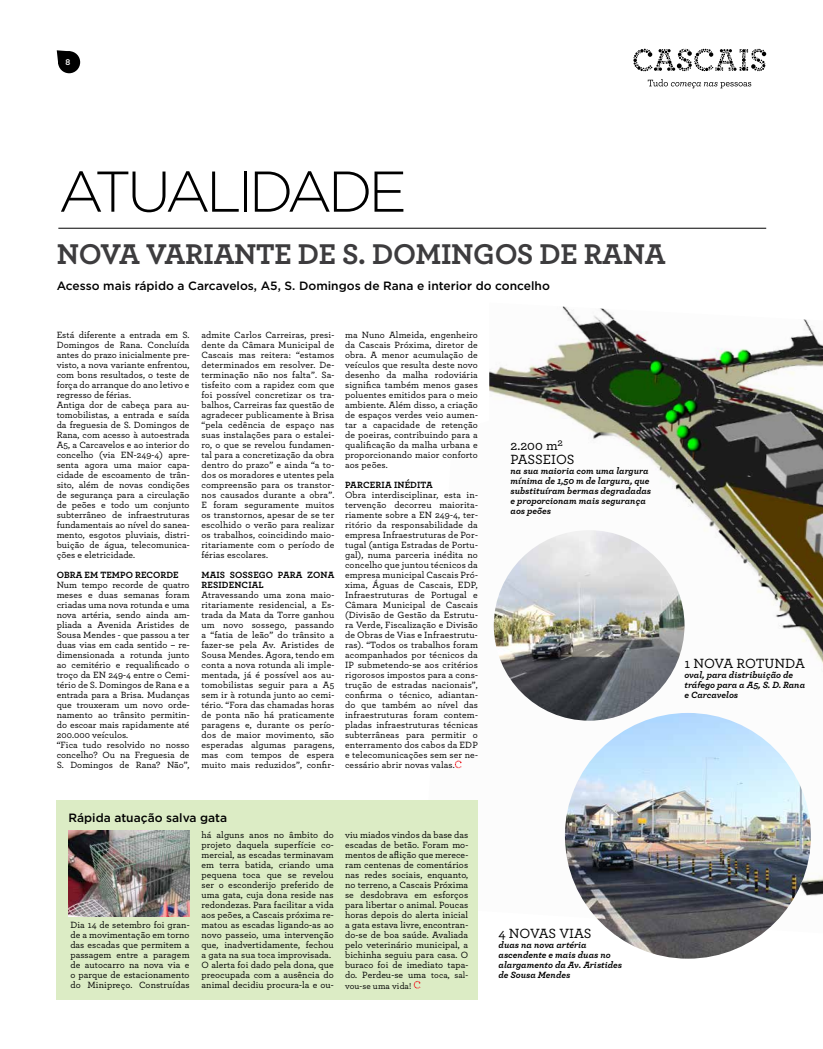
<style>
.page{position:relative;width:823px;height:1049px;background:#fff}
.page>*{position:absolute;margin:0;border:0;box-sizing:border-box;transform-origin:0 0}
.t1{font:300 57.4px "Gotham";letter-spacing:-.075em;color:#000}
.t2{font:700 30px "Archer";letter-spacing:-.01em;color:#3d3c3e}
.t3{font:500 14px/14px "Archer";color:#000}
.t4{font:500 14px "Archer";letter-spacing:-.02em;color:#000}
.t5{font:500 12px "Gotham";color:#000}
.t6{font:500 9.5px/10px "Archer";letter-spacing:.005em;color:#000;text-align:justify}
.t7{font:italic 700 9.5px/10px "Archer";color:#000}
.t8{font:700 9.5px/10px "Archer";letter-spacing:.015em;color:#000}
.t9{font:500 9px "Archer";letter-spacing:.005em;color:#000}
.t10{font:700 9px "Archer";color:#fff}
.s1{font-size:9px}
</style>
<div class="page">
<svg style="left:57px;top:50px;width:23px;height:23px"></svg>
<img style="left:421px;top:306px;width:401px;height:627px">
<div style="left:57px;top:801px;width:420px;height:199px;background:#dcecc5"></div>
<svg style="left:454px;top:760px;width:7px;height:8px"></svg>
<img style="left:493px;top:530px;width:191px;height:191px;border-radius:95px">
<img style="left:564px;top:713px;width:246px;height:246px;border-radius:123px">
<hr style="left:58px;top:228px;width:707px;height:1px;background:#000">
<svg style="left:647px;top:79px;width:103px;height:9px"></svg>
<svg style="left:633px;top:49px;width:132px;height:22px"></svg>
<img style="left:68px;top:831px;width:122px;height:85px">
<svg style="left:413px;top:981px;width:7px;height:7px"></svg>
<p class="t10" style="left:66px;top:55px;width:6px">8</p>
<h1 class="t1" style="left:58px;top:155px;width:350px">ATUALIDADE</h1>
<h2 class="t2" style="left:57px;top:230px;width:610px">NOVA VARIANTE DE S. DOMINGOS DE RANA</h2>
<p class="t5" style="left:57px;top:277px;width:494px">Acesso mais rápido a Carcavelos, A5, S. Domingos de Rana e interior do concelho</p>
<p class="t6" style="left:57px;top:329px;width:134px;text-align:left">Está diferente a entrada em S.<br>Domingos de Rana. Concluída antes do prazo inicialmente pre&shy;visto, a nova variante enfrentou, com bons resultados, o teste de força do arranque do ano letivo e regresso de férias.<br>Antiga dor de cabeça para au&shy;tomobilistas, a entrada e saída da freguesia de S. Domingos de<br>Rana, com acesso à autoestrada<br>A5, a Carcavelos e ao interior do concelho (via EN-249-4) apre&shy;senta agora uma maior capa&shy;cidade de escoamento de trân&shy;sito, além de novas condições de segurança para a circulação de peões e todo um conjunto subterrâneo de infraestruturas fundamentais ao nível do sanea&shy;mento, esgotos pluviais, distri&shy;buição de água, telecomunica&shy;ções e eletricidade.</p>
<p class="t8" style="left:57px;top:569px;width:123px">OBRA EM TEMPO RECORDE</p>
<p class="t6" style="left:57px;top:579px;width:134px;text-align:left">Num tempo recorde de quatro meses e duas semanas foram criadas uma nova rotunda e uma nova artéria, sendo ainda am&shy;pliada a Avenida Aristides de<br>Sousa Mendes - que passou a ter duas vias em cada sentido – re&shy;dimensionada a rotunda junto ao cemitério e requalificado o troço da EN 249-4 entre o Cemi&shy;tério de S. Domingos de Rana e a entrada para a Brisa. Mudanças que trouxeram um novo orde&shy;namento ao trânsito permitin&shy;do escoar mais rapidamente até<br>200.000 veículos.<br>“Fica tudo resolvido no nosso concelho? Ou na Freguesia de<br>S. Domingos de Rana? Não”,</p>
<p class="t6" style="left:345px;top:329px;width:134px">ma Nuno Almeida, engenheiro da Cascais Próxima, diretor de obra. A menor acumulação de veículos que resulta deste novo desenho da malha rodoviária significa também menos gases poluentes emitidos para o meio ambiente. Além disso, a criação de espaços verdes veio aumen&shy;tar a capacidade de retenção de poeiras, contribuindo para a qualificação da malha urbana e proporcionando maior conforto aos peões.</p>
<p class="t8" style="left:345px;top:479px;width:89px">PARCERIA INÉDITA</p>
<p class="t6" style="left:345px;top:489px;width:134px">Obra interdisciplinar, esta in&shy;tervenção decorreu maiorita&shy;riamente sobre a EN 249-4, ter&shy;ritório da responsabilidade da empresa Infraestruturas de Por&shy;tugal (antiga Estradas de Portu&shy;gal), numa parceria inédita no concelho que juntou técnicos da empresa municipal Cascais Pró&shy;xima, Águas de Cascais, EDP, Infraestruturas de Portugal e Câmara Municipal de Cascais (Divisão de Gestão da Estrutu&shy;ra Verde, Fiscalização e Divisão de Obras de Vias e Infraestrutu&shy;ras). “Todos os trabalhos foram acompanhados por técnicos da IP submetendo-se aos critérios rigorosos impostos para a cons&shy;trução de estradas nacionais”, confirma o técnico, adiantan&shy;do que também ao nível das infraestruturas foram contem&shy;pladas infraestruturas técnicas subterrâneas para permitir o enterramento dos cabos da EDP e telecomunicações sem ser ne&shy;cessário abrir novas valas.</p>
<p class="t6" style="left:201px;top:329px;width:134px">admite Carlos Carreiras, presi&shy;dente da Câmara Municipal de Cascais mas reitera: “estamos determinados em resolver. De&shy;terminação não nos falta”. Sa&shy;tisfeito com a rapidez com que foi possível concretizar os tra&shy;balhos, Carreiras faz questão de agradecer publicamente à Brisa “pela cedência de espaço nas suas instalações para o estalei&shy;ro, o que se revelou fundamen&shy;tal para a concretização da obra dentro do prazo” e ainda “a to&shy;dos os moradores e utentes pela compreensão para os transtor&shy;nos causados durante a obra”.<br>E foram seguramente muitos os transtornos, apesar de se ter escolhido o verão para realizar os trabalhos, coincidindo maio&shy;ritariamente com o período de férias escolares.</p>
<p class="t8" style="left:201px;top:569px;width:134px">MAIS SOSSEGO PARA ZONA<br>RESIDENCIAL</p>
<p class="t6" style="left:201px;top:589px;width:134px">Atravessando uma zona maio&shy;ritariamente residencial, a Es&shy;trada da Mata da Torre ganhou um novo sossego, passando a “fatia de leão” do trânsito a fazer-se pela Av. Aristides de Sousa Mendes. Agora, tendo em conta a nova rotunda ali imple&shy;mentada, já é possível aos au&shy;tomobilistas seguir para a A5 sem ir à rotunda junto ao cemi&shy;tério. “Fora das chamadas horas de ponta não há praticamente paragens e, durante os perío&shy;dos de maior movimento, são esperadas algumas paragens, mas com tempos de espera muito mais reduzidos”, confir-</p>
<h3 class="t3" style="left:510px;top:438px;width:65px">2.200 m<sup>2<br></sup>PASSEIOS</h3>
<p class="t7" style="left:510px;top:465px;width:142px">na sua maioria com uma largura mínima de 1,50 m de largura, que substituíram bermas degradadas e proporcionam mais segurança aos peões</p>
<p class="t5" style="left:68px;top:809px;width:160px">Rápida atuação salva gata</p>
<p class="t6" style="left:201px;top:829px;width:134px;text-align:left">há alguns anos no âmbito do projeto daquela superfície co&shy;mercial, as escadas terminavam em terra batida, criando uma pequena toca que se revelou ser o esconderijo preferido de uma gata, cuja dona reside nas redondezas. Para facilitar a vida aos peões, a Cascais próxima re&shy;matou as escadas ligando-as ao novo passeio, uma intervenção que, inadvertidamente, fechou a gata na sua toca improvisada.<br>O alerta foi dado pela dona, que preocupada com a ausência do animal decidiu procura-la e ou-</p>
<p class="t6" style="left:345px;top:830px;width:125px">viu miados vindos da base das escadas de betão. Foram mo&shy;mentos de aflição que merece&shy;ram centenas de comentários nas redes sociais, enquanto, no terreno, a Cascais Próxima se desdobrava em esforços para libertar o animal. Poucas horas depois do alerta inicial a gata estava livre, encontran&shy;do-se de boa saúde. Avaliada pelo veterinário municipal, a bichinha seguiu para casa. O buraco foi de imediato tapa&shy;do. Perdeu-se uma <span class="s1">toca, sal-</span></p>
<p class="t6" style="left:70px;top:919px;width:121px">Dia 14 de setembro foi gran&shy;de a movimentação em torno das escadas que permitem a passagem entre a paragem de autocarro na nova via e o parque de estacionamento do Minipreço. Construídas</p>
<h3 class="t4" style="left:498px;top:923px;width:94px">4 NOVAS VIAS</h3>
<p class="t7" style="left:498px;top:939px;width:125px">duas na nova artéria ascendente e mais duas no alargamento da Av. Aristides de Sousa Mendes</p>
<p class="t9" style="left:345px;top:979px;width:68px">vou-se uma vida!</p>
<h3 class="t3" style="left:684px;top:656px;width:122px">1 NOVA ROTUNDA</h3>
<p class="t7" style="left:684px;top:669px;width:122px">oval, para distribuição de tráfego para a A5, S. D. Rana e Carcavelos</p>
</div>
